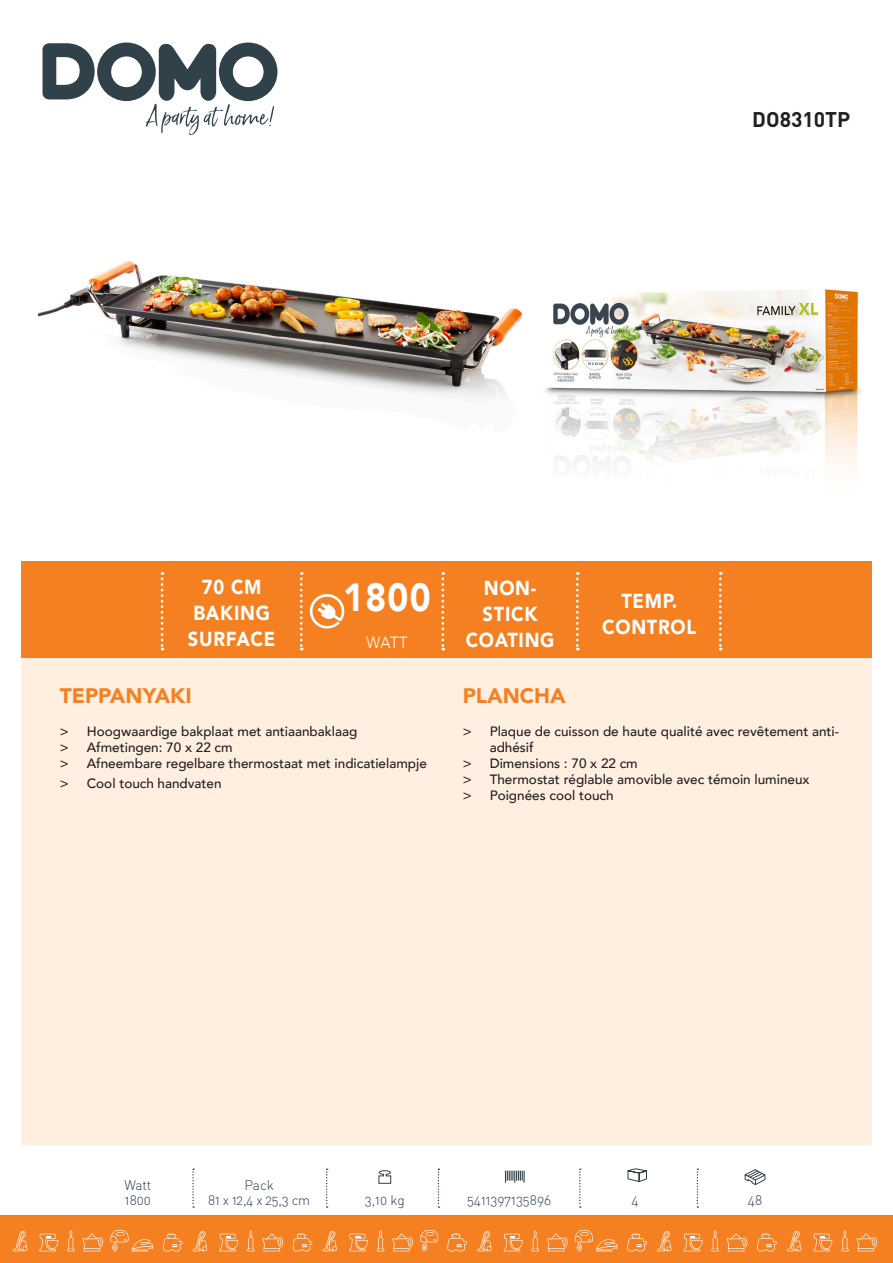
<style>
.page{position:relative;width:893px;height:1263px;background:#fff}
.page>*{position:absolute;margin:0;border:0;box-sizing:border-box;transform-origin:0 0}
.Product_leeg{font:900 39.15px "Avenir";color:#fff;scale:.9 1}
.Titel{font:900 21px "Avenir";color:#f58021}
.Modelnummer{font:700 21px "DIN";color:#231f20}
.Product_leeg-2{font:900 20.25px/26.1px "Avenir";letter-spacing:.04em;color:#fff;scale:.9 1}
.Product_leeg-3{font:300 16.2px "Avenir";color:#fff;scale:.9 1}
.t1{font:13.65px "DIN Light Alternate";color:#31414a}
.t2{font:500 13.5px/16.2px "Avenir";color:#231f20}
</style>
<div class="page">
<div style="left:21px;top:658px;width:851px;height:486px;background:#feefe1"></div>
<svg style="left:43px;top:43px;width:234px;height:92px"></svg>
<div style="left:0;top:1215px;width:893px;height:48px;background:#f58021"></div>
<svg style="left:505px;top:1170px;width:20px;height:12px"></svg>
<svg style="left:378px;top:1170px;width:14px;height:14px"></svg>
<svg style="left:627px;top:1168px;width:20px;height:14px"></svg>
<svg style="left:744px;top:1169px;width:22px;height:16px"></svg>
<svg style="left:192px;top:1168px;width:2px;height:40px"></svg>
<svg style="left:326px;top:1168px;width:2px;height:40px"></svg>
<svg style="left:438px;top:1168px;width:1px;height:40px"></svg>
<svg style="left:579px;top:1168px;width:2px;height:40px"></svg>
<svg style="left:697px;top:1168px;width:1px;height:40px"></svg>
<svg style="left:13px;top:1231px;width:14px;height:20px"></svg>
<svg style="left:67px;top:1230px;width:8px;height:21px"></svg>
<svg style="left:82px;top:1233px;width:21px;height:18px"></svg>
<svg style="left:39px;top:1234px;width:19px;height:17px"></svg>
<svg style="left:110px;top:1230px;width:43px;height:21px"></svg>
<svg style="left:193px;top:1231px;width:14px;height:20px"></svg>
<svg style="left:163px;top:1233px;width:19px;height:18px"></svg>
<svg style="left:247px;top:1230px;width:8px;height:21px"></svg>
<svg style="left:262px;top:1233px;width:21px;height:18px"></svg>
<svg style="left:219px;top:1234px;width:19px;height:17px"></svg>
<svg style="left:323px;top:1231px;width:14px;height:20px"></svg>
<svg style="left:293px;top:1233px;width:19px;height:18px"></svg>
<svg style="left:377px;top:1230px;width:7px;height:21px"></svg>
<svg style="left:420px;top:1230px;width:19px;height:21px"></svg>
<svg style="left:392px;top:1233px;width:21px;height:18px"></svg>
<svg style="left:349px;top:1234px;width:19px;height:17px"></svg>
<svg style="left:477px;top:1231px;width:15px;height:20px"></svg>
<svg style="left:447px;top:1233px;width:20px;height:18px"></svg>
<svg style="left:531px;top:1230px;width:8px;height:21px"></svg>
<svg style="left:547px;top:1233px;width:20px;height:18px"></svg>
<svg style="left:504px;top:1234px;width:18px;height:17px"></svg>
<svg style="left:574px;top:1230px;width:44px;height:21px"></svg>
<svg style="left:657px;top:1231px;width:14px;height:20px"></svg>
<svg style="left:627px;top:1233px;width:20px;height:18px"></svg>
<svg style="left:711px;top:1230px;width:8px;height:21px"></svg>
<svg style="left:727px;top:1233px;width:20px;height:18px"></svg>
<svg style="left:684px;top:1234px;width:18px;height:17px"></svg>
<svg style="left:787px;top:1231px;width:14px;height:20px"></svg>
<svg style="left:757px;top:1233px;width:19px;height:18px"></svg>
<svg style="left:841px;top:1230px;width:8px;height:21px"></svg>
<svg style="left:856px;top:1233px;width:21px;height:18px"></svg>
<svg style="left:813px;top:1234px;width:19px;height:17px"></svg>
<div style="left:21px;top:561px;width:851px;height:97px;background:#f58021"></div>
<svg style="left:300px;top:572px;width:3px;height:78px"></svg>
<svg style="left:441px;top:572px;width:3px;height:78px"></svg>
<svg style="left:576px;top:572px;width:3px;height:78px"></svg>
<svg style="left:719px;top:572px;width:3px;height:78px"></svg>
<svg style="left:161px;top:572px;width:2px;height:78px"></svg>
<svg style="left:310px;top:594px;width:34px;height:34px"></svg>
<img style="left:38px;top:260px;width:484px;height:139px">
<img style="left:545px;top:289px;width:316px;height:178px">
<p class="Modelnummer" style="left:752px;top:106px;width:100px">DO8310TP</p>
<p class="Product_leeg-2" style="left:202px;top:573px;width:68px">70 CM</p>
<p class="Product_leeg-2" style="left:193px;top:599px;width:87px">BAKING</p>
<p class="Product_leeg-2" style="left:188px;top:625px;width:99px">SURFACE</p>
<p class="Product_leeg" style="left:343px;top:564px;width:99px">1800</p>
<p class="Product_leeg-3" style="left:366px;top:633px;width:47px">WATT</p>
<p class="Titel" style="left:60px;top:678px;width:133px">TEPPANYAKI</p>
<p class="t2" style="left:60px;top:722px;width:299px">&gt; Hoogwaardige bakplaat met antiaanbaklaag</p>
<p class="t2" style="left:60px;top:738px;width:174px">&gt; Afmetingen: 70 x 22 cm</p>
<p class="t2" style="left:60px;top:754px;width:369px">&gt; Afneembare regelbare thermostaat met indicatielampje</p>
<p class="t2" style="left:60px;top:774px;width:163px">&gt; Cool touch handvaten</p>
<p class="Product_leeg-2" style="left:483px;top:575px;width:62px">NON-<br>STICK</p>
<p class="Product_leeg-2" style="left:466px;top:627px;width:100px">COATING</p>
<p class="Product_leeg-2" style="left:621px;top:588px;width:64px">TEMP.</p>
<p class="Product_leeg-2" style="left:602px;top:614px;width:106px">CONTROL</p>
<p class="Titel" style="left:463px;top:678px;width:105px">PLANCHA</p>
<p class="t2" style="left:490px;top:722px;width:351px;text-indent:-27px">&gt; Plaque de cuisson de haute qualité avec revêtement anti&shy;adhésif</p>
<p class="t2" style="left:463px;top:754px;width:177px">&gt; Dimensions : 70 x 22 cm</p>
<p class="t2" style="left:463px;top:771px;width:348px">&gt; Thermostat réglable amovible avec témoin lumineux</p>
<p class="t2" style="left:463px;top:787px;width:152px">&gt; Poignées cool touch</p>
<p class="t1" style="left:124px;top:1176px;width:28px">Watt</p>
<p class="t1" style="left:125px;top:1191px;width:27px">1800</p>
<p class="t1" style="left:365px;top:1192px;width:41px">3,10 kg</p>
<p class="t1" style="left:467px;top:1192px;width:86px">5411397135896</p>
<p class="t1" style="left:631px;top:1192px;width:9px">4</p>
<p class="t1" style="left:748px;top:1192px;width:16px">48</p>
<p class="t1" style="left:244px;top:1177px;width:31px">Pack</p>
<p class="t1" style="left:208px;top:1192px;width:103px">81 x 12,4 x 25,3 cm</p>
</div>
